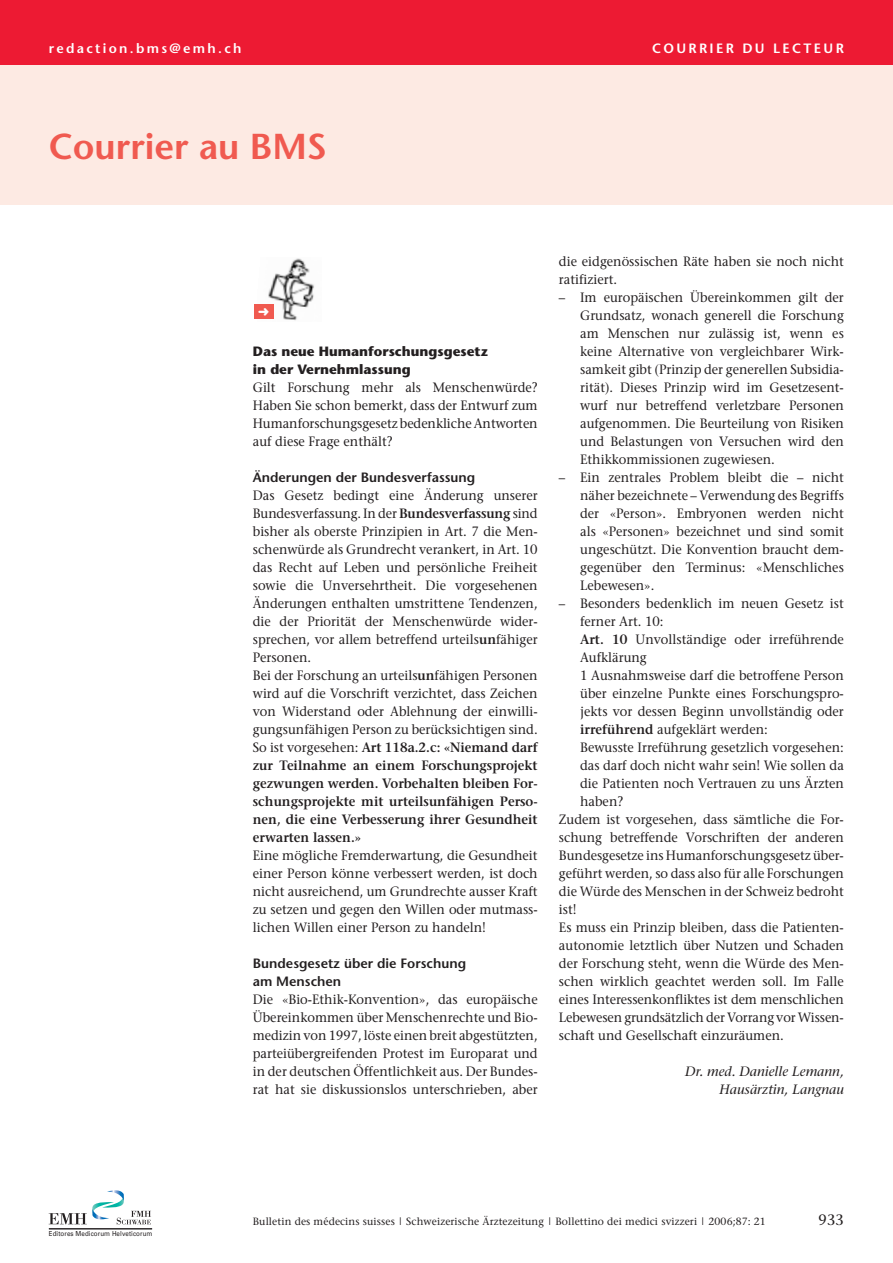
<style>
.page{position:relative;width:893px;height:1263px;background:#fff}
.page>*{position:absolute;margin:0;border:0;box-sizing:border-box;transform-origin:0 0}
.t1{font:600 36px "Stone Sans";color:#f05a50}
.t2{font:15px "Stone Serif";color:#231f20}
.t3{font:13.5px/18px "Stone Serif";color:#231f20;text-align:justify;scale:.95 1}
.t4{font:600 13.5px/18px "Stone Sans";color:#231f20}
.t5{font:700 13.5px/18px "Stone Sans";color:#231f20}
.t6{font:italic 13.5px/18px "Stone Serif";color:#231f20;text-align:right}
.t7{font:600 13.5px "Stone Sans";letter-spacing:.17em;color:#fff}
.t8{font:10.5px "Stone Serif";letter-spacing:.01em;color:#231f20}
.t9{font:6.9px "Univers";letter-spacing:.015em;color:#231f20;scale:.9 1}
.s1{font-weight:600}
</style>
<div class="page">
<div style="left:0;top:64px;width:893px;height:141px;background:#fdeae3"></div>
<img style="left:268px;top:258px;width:46px;height:63px">
<div style="left:254px;top:304px;width:19px;height:15px;background:#f05a50"></div>
<svg style="left:49px;top:1190px;width:102px;height:34px"></svg>
<hr style="left:49px;top:1228px;width:103px;height:1px;background:#231f20">
<div style="left:0;top:0;width:893px;height:64px;background:#ed1a33"></div>
<p class="t7" style="left:49px;top:42px;width:194px">redaction.bms@emh.ch</p>
<p class="t7" style="left:652px;top:42px;width:193px">COURRIER DU LECTEUR</p>
<h1 class="t1" style="left:49px;top:132px;width:280px">Courrier au BMS</h1>
<p class="t5" style="left:253px;top:343px;width:237px">Das neue Humanforschungsgesetz in der Vernehmlassung</p>
<p class="t3" style="left:253px;top:379px;width:301px">Gilt Forschung mehr als Menschenwürde?<br>Haben Sie schon bemerkt, dass der Entwurf zum Humanforschungsgesetz bedenkliche Antworten auf diese Frage enthält?</p>
<p class="t4" style="left:253px;top:469px;width:224px">Änderungen der Bundesverfassung</p>
<p class="t3" style="left:253px;top:487px;width:301px;text-align:left">Das Gesetz bedingt eine Änderung unserer Bundesverfassung. In der <span class="s1">Bundesverfassung</span> sind bisher als oberste Prinzipien in Art. 7 die Men&shy;schenwürde als Grundrecht verankert, in Art. 10 das Recht auf Leben und persönliche Freiheit sowie die Unversehrtheit. Die vorgesehenen Änderungen enthalten umstrittene Tendenzen, die der Priorität der Menschenwürde wider&shy;sprechen, vor allem betreffend urteils<span class="s1">un</span>fähiger Personen.<br>Bei der Forschung an urteils<span class="s1">un</span>fähigen Personen wird auf die Vorschrift verzichtet, dass Zeichen von Widerstand oder Ablehnung der einwilli&shy;gungsunfähigen Person zu berücksichtigen sind.<br>So ist vorgesehen: <span class="s1">Art 118a.2.c: «Niemand darf zur Teilnahme an einem Forschungsprojekt gezwungen werden. Vorbehalten bleiben For&shy;schungsprojekte mit urteilsunfähigen Perso&shy;nen, die eine Verbesserung ihrer Gesundheit erwarten lassen.»</span></p>
<p class="t3" style="left:253px;top:847px;width:301px">Eine mögliche Fremderwartung, die Gesundheit einer Person könne verbessert werden, ist doch nicht ausreichend, um Grundrechte ausser Kraft zu setzen und gegen den Willen oder mutmass&shy;lichen Willen einer Person zu handeln!</p>
<p class="t4" style="left:253px;top:955px;width:215px">Bundesgesetz über die Forschung am Menschen</p>
<p class="t3" style="left:253px;top:991px;width:301px">Die «Bio-Ethik-Konvention», das europäische Übereinkommen über Menschenrechte und Bio&shy;medizin von 1997, löste einen breit abgestützten, parteiübergreifenden Protest im Europarat und in der deutschen Öffentlichkeit aus. Der Bundes&shy;rat hat sie diskussionslos unterschrieben, aber</p>
<p class="t3" style="left:559px;top:253px;width:301px">die eidgenössischen Räte haben sie noch nicht ratifiziert.</p>
<p class="t3" style="left:580px;top:289px;width:279px;text-indent:-21px">– Im europäischen Übereinkommen gilt der Grundsatz, wonach generell die Forschung am Menschen nur zulässig ist, wenn es keine Alternative von vergleichbarer Wirk&shy;samkeit gibt (Prinzip der generellen Subsidia&shy;rität). Dieses Prinzip wird im Gesetzesent&shy;wurf nur betreffend verletzbare Personen aufgenommen. Die Beurteilung von Risiken und Belastungen von Versuchen wird den Ethikkommissionen zugewiesen.</p>
<p class="t3" style="left:580px;top:469px;width:279px;text-indent:-21px">– Ein zentrales Problem bleibt die – nicht näher bezeichnete – Verwendung des Begriffs der «Person». Embryonen werden nicht als «Personen» bezeichnet und sind somit ungeschützt. Die Konvention braucht dem&shy;gegenüber den Terminus: «Menschliches Lebewesen».</p>
<p class="t3" style="left:559px;top:595px;width:301px">– Besonders bedenklich im neuen Gesetz ist</p>
<p class="t3" style="left:580px;top:613px;width:89px">ferner Art. 10:</p>
<p class="t3" style="left:580px;top:631px;width:279px"><span class="s1">Art. 10</span> Unvollständige oder irreführende</p>
<p class="t3" style="left:580px;top:649px;width:72px">Aufklärung</p>
<p class="t3" style="left:580px;top:667px;width:279px">1 Ausnahmsweise darf die betroffene Person</p>
<p class="t3" style="left:580px;top:685px;width:279px">über einzelne Punkte eines Forschungspro-</p>
<p class="t3" style="left:580px;top:703px;width:279px">jekts vor dessen Beginn unvollständig oder</p>
<p class="t3" style="left:580px;top:721px;width:199px"><span class="s1">irreführend</span> aufgeklärt werden:</p>
<p class="t3" style="left:580px;top:739px;width:279px">Bewusste Irreführung gesetzlich vorgesehen:</p>
<p class="t3" style="left:580px;top:757px;width:279px">das darf doch nicht wahr sein! Wie sollen da</p>
<p class="t3" style="left:580px;top:775px;width:279px">die Patienten noch Vertrauen zu uns Ärzten</p>
<p class="t3" style="left:580px;top:793px;width:47px">haben?</p>
<p class="t3" style="left:559px;top:811px;width:301px">Zudem ist vorgesehen, dass sämtliche die For-</p>
<p class="t3" style="left:559px;top:829px;width:301px">schung betreffende Vorschriften der anderen</p>
<p class="t3" style="left:559px;top:847px;width:301px">Bundesgesetze ins Humanforschungsgesetz über-</p>
<p class="t3" style="left:559px;top:865px;width:301px">geführt werden, so dass also für alle Forschungen</p>
<p class="t3" style="left:559px;top:883px;width:301px">die Würde des Menschen in der Schweiz bedroht</p>
<p class="t3" style="left:559px;top:901px;width:20px">ist!</p>
<p class="t3" style="left:559px;top:919px;width:301px">Es muss ein Prinzip bleiben, dass die Patienten-</p>
<p class="t3" style="left:559px;top:937px;width:301px">autonomie letztlich über Nutzen und Schaden</p>
<p class="t3" style="left:559px;top:955px;width:301px">der Forschung steht, wenn die Würde des Men-</p>
<p class="t3" style="left:559px;top:973px;width:301px">schen wirklich geachtet werden soll. Im Falle</p>
<p class="t3" style="left:559px;top:991px;width:301px">eines Interessenkonfliktes ist dem menschlichen</p>
<p class="t3" style="left:559px;top:1009px;width:301px">Lebewesen grundsätzlich der Vorrang vor Wissen-</p>
<p class="t3" style="left:559px;top:1027px;width:238px">schaft und Gesellschaft einzuräumen.</p>
<p class="t6" style="left:685px;top:1063px;width:160px">Dr. med. Danielle Lemann,<br>Hausärztin, Langnau</p>
<p class="t9" style="left:49px;top:1229px;width:117px">Editores Medicorum Helveticorum</p>
<p class="t8" style="left:253px;top:1217px;width:515px">Bulletin des médecins suisses | Schweizerische Ärztezeitung | Bollettino dei medici svizzeri | 2006;87: 21</p>
<p class="t2" style="left:818px;top:1213px;width:27px">933</p>
</div>
